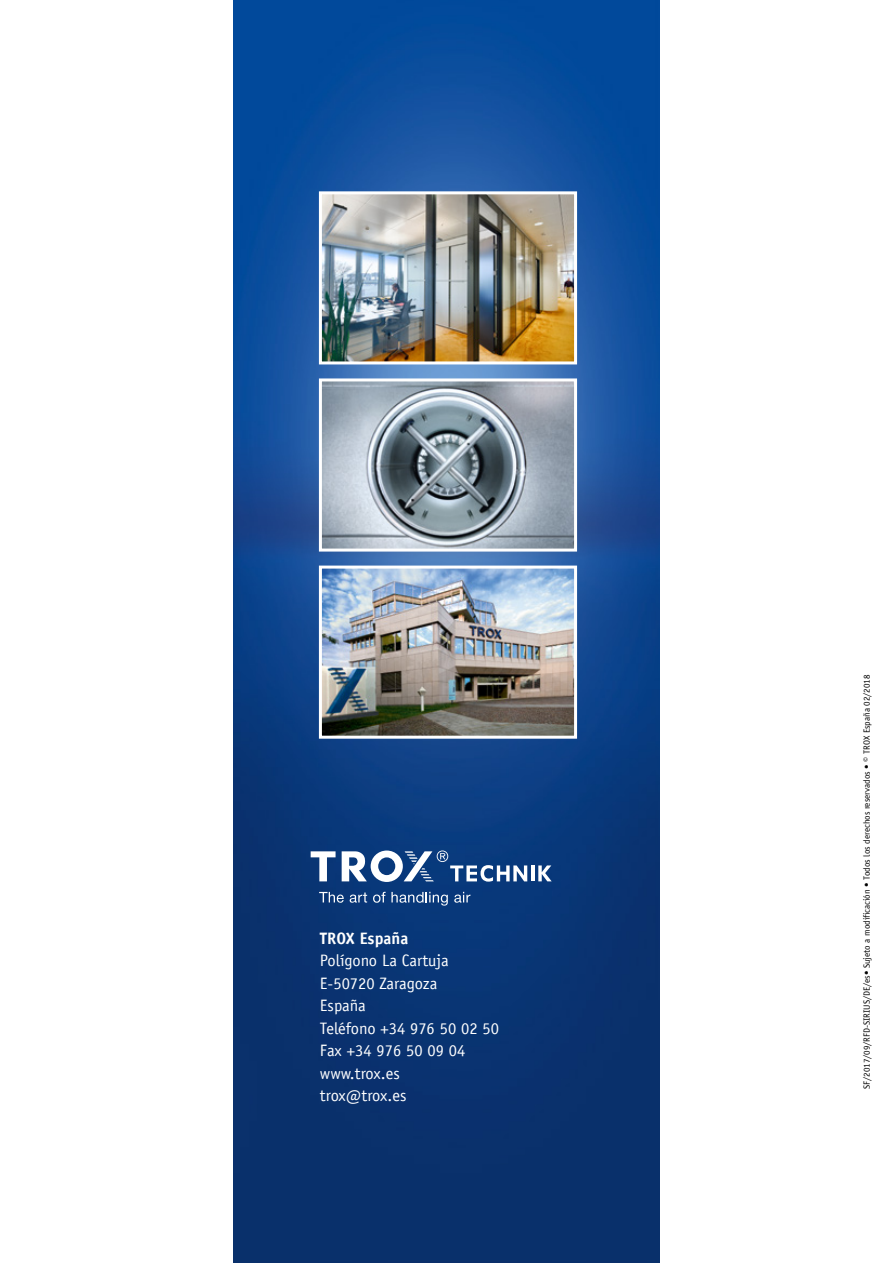
<style>
.page{position:relative;width:893px;height:1263px;background:#fff}
.page>*{position:absolute;margin:0;border:0;box-sizing:border-box;transform-origin:0 0}
.t1{font:16.5px/22.5px "TROX Officina Sans";color:#fff}
.t2{font:700 16.5px "TROX Officina Sans";color:#fff}
.t3{font:9px "TROX Officina Sans";color:#000}
</style>
<div class="page">
<img style="left:234px;top:0;width:425px;height:1263px">
<img style="left:323px;top:195px;width:250px;height:165px">
<div style="left:319px;top:191px;width:258px;height:173px;border:3px solid #fff"></div>
<img style="left:323px;top:382px;width:250px;height:166px">
<div style="left:319px;top:378px;width:258px;height:174px;border:3px solid #fff"></div>
<img style="left:323px;top:570px;width:250px;height:165px">
<div style="left:319px;top:566px;width:258px;height:173px;border:3px solid #fff"></div>
<svg style="left:538px;top:865px;width:14px;height:16px"></svg>
<hr style="left:531px;top:865px;width:3px;height:16px;background:#fff">
<svg style="left:342px;top:850px;width:185px;height:32px"></svg>
<svg style="left:311px;top:851px;width:25px;height:30px"></svg>
<svg style="left:319px;top:892px;width:25px;height:11px"></svg>
<svg style="left:350px;top:892px;width:17px;height:11px"></svg>
<svg style="left:373px;top:892px;width:75px;height:14px"></svg>
<svg style="left:454px;top:892px;width:16px;height:11px"></svg>
<p class="t2" style="left:320px;top:928px;width:90px">TROX España</p>
<p class="t1" style="left:320px;top:949px;width:181px">Polígono La Cartuja<br>E-50720 Zaragoza<br>España<br>Teléfono +34 976 50 02 50<br>Fax +34 976 50 09 04 www.trox.es<br>trox@trox.es</p>
<p class="t3" style="left:861px;top:1089px;width:416px;rotate:-90deg">SF/2017/09/RFD-SIRIUS/DE/es• Sujeto a modificación • Todos los derechos reservados • © TROX España 02/2018</p>
</div>
